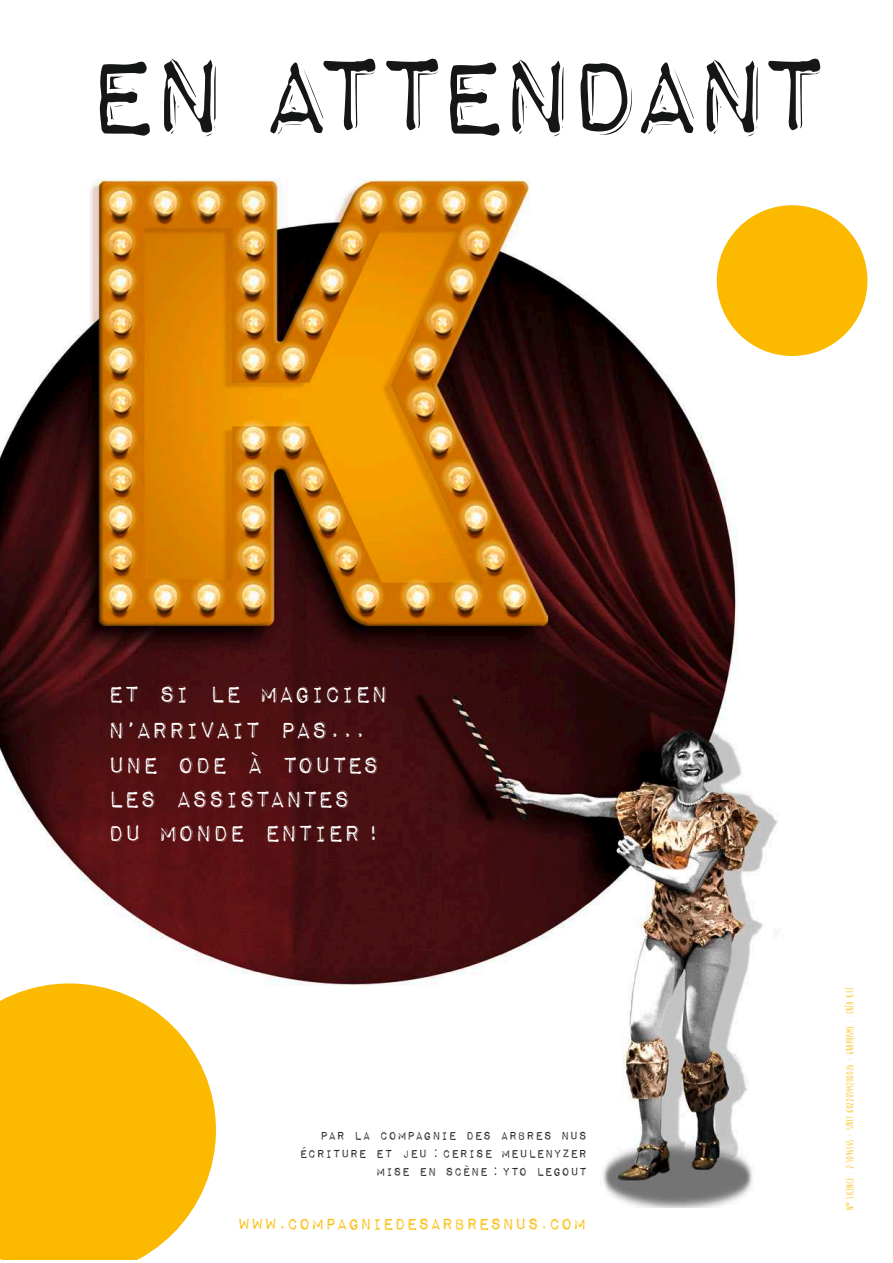
<style>
.page{position:relative;width:893px;height:1263px;background:#fff}
.page>*{position:absolute;margin:0;border:0;box-sizing:border-box;transform-origin:0 0}
.t1{font:138.6px "Impact Label Reversed";letter-spacing:-.135em;color:#151616}
.t2{font:30.3px/35px "Impact Label Reversed";letter-spacing:-.07em;color:#fff}
.t3{font:21px "Impact Label Reversed";letter-spacing:-.02em;color:#fbba00}
.t4{font:15px/18px "Impact Label Reversed";letter-spacing:-.035em;color:#151616;text-align:right}
.t5{font:700 10.5px "Moon Flower";letter-spacing:.005em;color:#fbba00}
.s1{font-size:140.4px}
</style>
<div class="page">
<img style="left:0;top:178px;width:783px;height:1030px">
<div style="left:717px;top:205px;width:150px;height:151px;background:#fbba00;border-radius:50%"></div>
<svg style="left:0;top:983px;width:216px;height:277px;background:#fbc321"></svg>
<h1 class="t1" style="left:82px;top:28px;width:754px"><span class="s1">en</span> ATTENDANT</h1>
<h2 class="t2" style="left:107px;top:677px;width:283px">et si le magicien n’arrivait pas... une ode à toutes les assistantes du monde entier!</h2>
<p class="t4" style="left:299px;top:1127px;width:290px">par la compagnie des arbres nus écriture et jeu : cerise meulenyzer mise en scène:Yto LEGOUT</p>
<h3 class="t3" style="left:238px;top:1213px;width:350px">www.compagniedesarbresnus.com</h3>
<p class="t5" style="left:844px;top:1210px;width:224px;rotate:-90deg">n° Licence : 2-1096365 - siret 80220144200026 - graphisme : Créa K.fé</p>
</div>
